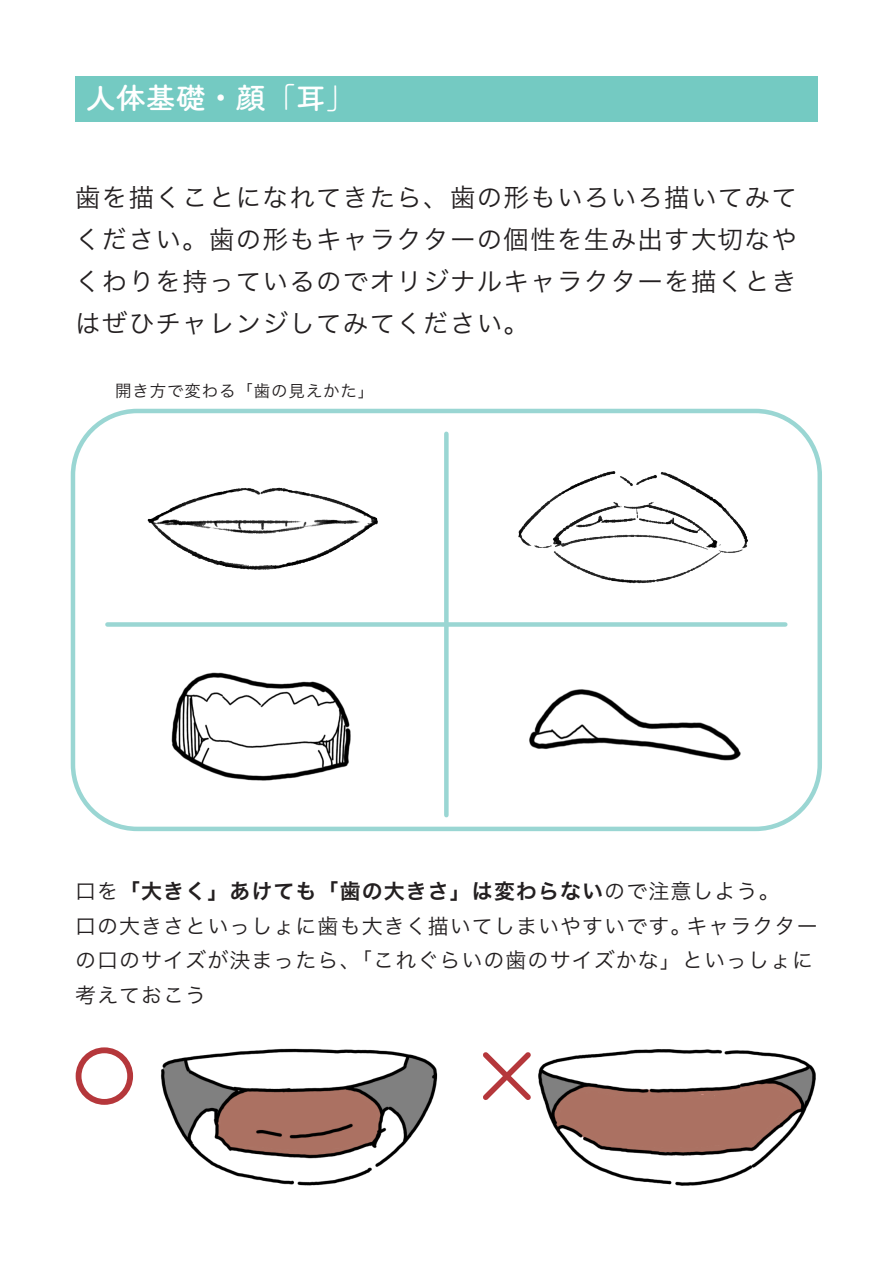
<style>
.page{position:relative;width:893px;height:1263px;background:#fff}
.page>*{position:absolute;margin:0;border:0;box-sizing:border-box;transform-origin:0 0}
.t1{font:700 30px "Tsuku A Rd Gothic";color:#fff}
.t2{font:25.5px/42px "Hira Kaku Pro N W3";letter-spacing:.05em;color:#231f20;text-align:justify}
.t3{font:21px/34.5px "Hira Kaku Pro N W3";letter-spacing:.05em;color:#231f20}
.t4{font:21px "Hira Kaku Pro N W6";letter-spacing:.05em;color:#231f20}
.t5{font:16.5px "Hira Kaku Pro N W3";letter-spacing:.05em;color:#231f20}
.s1{font-family:"Hira Kaku Pro N W3"}
</style>
<div class="page">
<div style="left:75px;top:76px;width:743px;height:46px;background:#74cac2"></div>
<img style="left:518px;top:471px;width:230px;height:113px">
<img style="left:147px;top:487px;width:231px;height:83px">
<img style="left:171px;top:672px;width:180px;height:109px">
<img style="left:529px;top:689px;width:212px;height:72px">
<img style="left:538px;top:1049px;width:278px;height:137px">
<img style="left:161px;top:1048px;width:277px;height:138px">
<div style="left:71px;top:409px;width:751px;height:422px;border:4px solid #9ad6d3;border-radius:64px"></div>
<div style="left:444px;top:434px;width:5px;height:381px;background:#9ad6d3"></div>
<div style="left:107px;top:622px;width:678px;height:5px;background:#9ad6d3"></div>
<svg style="left:483px;top:1052px;width:48px;height:48px"></svg>
<div style="left:76px;top:1047px;width:57px;height:58px;border:6px solid #b5373b;border-radius:50%"></div>
<p class="t1" style="left:86px;top:75px;width:272px">人体基礎・顔「耳」</p>
<p class="t2" style="left:75px;top:174px;width:723px">歯を描くことになれてきたら、歯の形もいろいろ描いてみてください。歯の形もキャラクターの個性を生み出す大切なやくわりを持っているのでオリジナルキャラクターを描くときはぜひチャレンジしてみてください。</p>
<p class="t5" style="left:115px;top:376px;width:261px">開き方で変わる「歯の見えかた」</p>
<p class="t4" style="left:75px;top:872px;width:706px"><span class="s1">口を</span>「大きく」あけても「歯の大きさ」は変わらない<span class="s1">ので注意しよう。</span></p>
<p class="t3" style="left:75px;top:907px;width:744px">口の大きさといっしょに歯も大きく描いてしまいやすいです。キャラクターの口のサイズが決まったら、「これぐらいの歯のサイズかな」といっしょに考えておこう</p>
</div>
